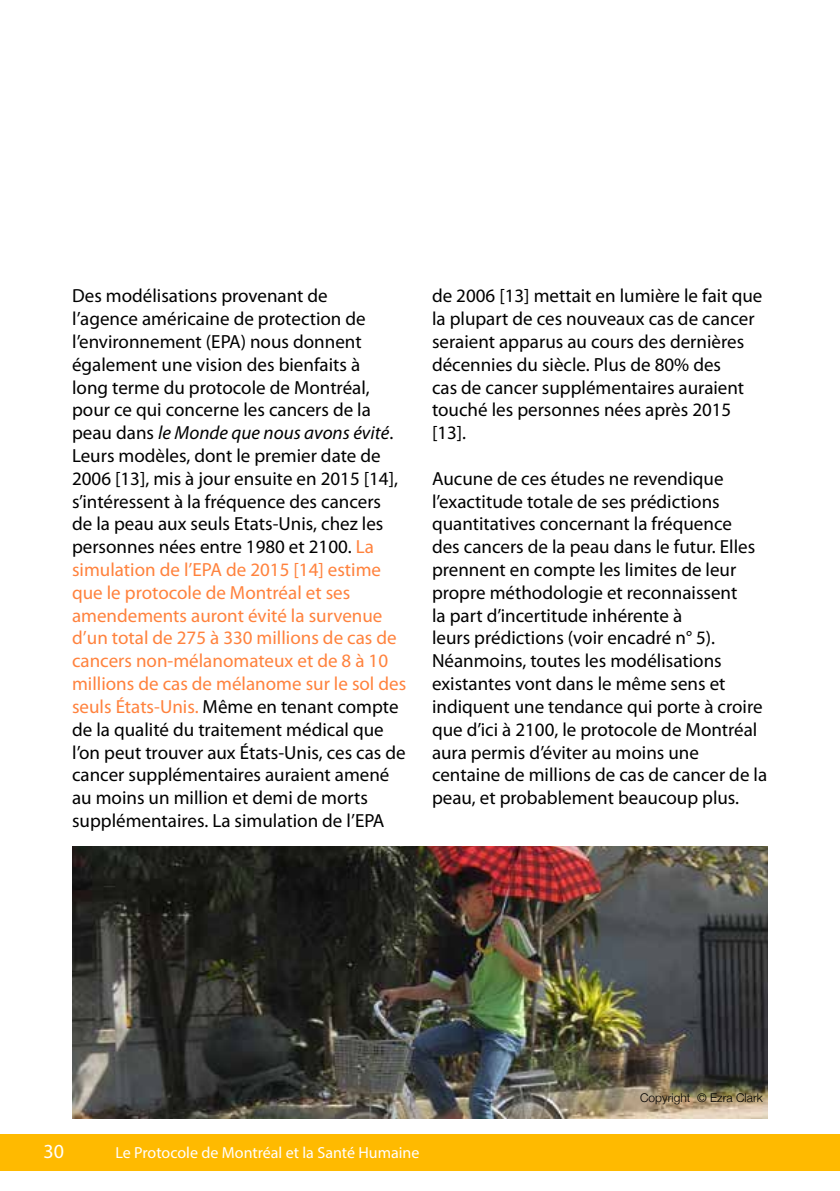
<style>
.page{position:relative;width:840px;height:1191px;background:#fff}
.page>*{position:absolute;margin:0;border:0;box-sizing:border-box;transform-origin:0 0}
.t1{font:20px "Myriad Pro";color:#fff}
.t2{font:19px/22.8px "Myriad Pro";color:#000}
.t3{font:16px "Myriad Pro";color:#fff}
.t4{font:300 12px "Helvetica Neue";color:#000}
.s1{font-style:italic}
.s2{color:#ff823d}
</style>
<div class="page">
<div style="left:0;top:1134px;width:839px;height:36px;background:#ffba00"></div>
<img style="left:72px;top:846px;width:695px;height:273px">
<p class="t2" style="left:72px;top:284px;width:335px">Des modélisations provenant de<br>l’agence américaine de protection de l’environnement (EPA) nous donnent également une vision des bienfaits à<br>long terme du protocole de Montréal, pour ce qui concerne les cancers de la peau dans <span class="s1">le Monde que nous avons évité</span>.<br>Leurs modèles, dont le premier date de 2006 [13], mis à jour ensuite en 2015 [14], s’intéressent à la fréquence des cancers<br>de la peau aux seuls Etats-Unis, chez les personnes nées entre 1980 et 2100. <span class="s2">La simulation de l’EPA de 2015 [14] estime que le protocole de Montréal et ses amendements auront évité la survenue d’un total de 275 à 330 millions de cas de cancers non-mélanomateux et de 8 à 10 millions de cas de mélanome sur le sol des seuls États-Unis.</span> Même en tenant compte de la qualité du traitement médical que l’on peut trouver aux États-Unis, ces cas de cancer supplémentaires auraient amené au moins un million et demi de morts supplémentaires. La simulation de l’EPA</p>
<p class="t2" style="left:432px;top:284px;width:332px">de 2006 [13] mettait en lumière le fait que la plupart de ces nouveaux cas de cancer seraient apparus au cours des dernières décennies du siècle. Plus de 80% des<br>cas de cancer supplémentaires auraient touché les personnes nées après 2015 [13].</p>
<p class="t2" style="left:432px;top:467px;width:336px">Aucune de ces études ne revendique l’exactitude totale de ses prédictions quantitatives concernant la fréquence<br>des cancers de la peau dans le futur. Elles prennent en compte les limites de leur propre méthodologie et reconnaissent<br>la part d’incertitude inhérente à<br>leurs prédictions (voir encadré n° 5).<br>Néanmoins, toutes les modélisations existantes vont dans le même sens et indiquent une tendance qui porte à croire que d’ici à 2100, le protocole de Montréal aura permis d’éviter au moins une centaine de millions de cas de cancer de la peau, et probablement beaucoup plus.</p>
<p class="t1" style="left:43px;top:1138px;width:22px">30</p>
<p class="t3" style="left:115px;top:1142px;width:305px">Le Protocole de Montréal et la Santé Humaine</p>
<p class="t4" style="left:639px;top:1090px;width:124px">Copyright © Ezra Clark</p>
</div>
